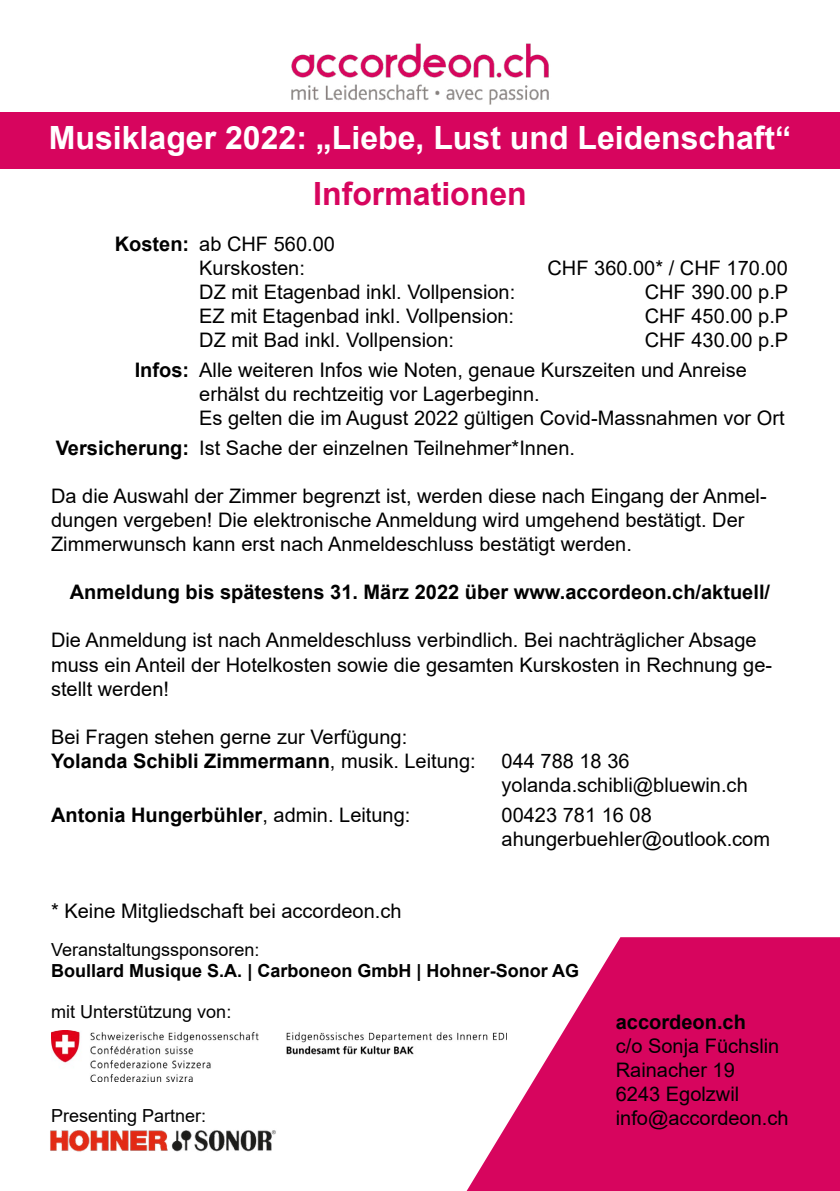
<style>
.page{position:relative;width:840px;height:1191px;background:#fff}
.page>*{position:absolute;margin:0;border:0;box-sizing:border-box;transform-origin:0 0}
.t1{font:700 32px "Arial";color:#fff}
.t2{font:700 32px "Arial";color:#d7055e}
.t3{font:20px/24px "Arial";color:#000}
.t4{font:700 20px "Arial";color:#000}
.t5{font:18px "Arial";color:#000}
.t6{font:700 18px "Arial";color:#000}
.s1{font-weight:700}
.s2{font-weight:400}
</style>
<div class="page">
<img style="left:291px;top:43px;width:258px;height:62px">
<div style="left:0;top:112px;width:839px;height:57px;background:#d7055e"></div>
<svg style="left:466px;top:937px;width:373px;height:254px;fill:#d7055e"></svg>
<img style="left:51px;top:1030px;width:455px;height:51px">
<img style="left:50px;top:1130px;width:226px;height:22px">
<h1 class="t1" style="left:49px;top:116px;width:743px">Musiklager 2022: „Liebe, Lust und Leidenschaft“</h1>
<h1 class="t2" style="left:313px;top:171px;width:215px">Informationen</h1>
<p class="t3" style="left:199px;top:232px;width:137px;text-indent:-84px"><span class="s1">Kosten:</span> ab CHF 560.00<br>Kurskosten:</p>
<p class="t3" style="left:547px;top:256px;width:242px">CHF 360.00* / CHF 170.00</p>
<p class="t3" style="left:199px;top:280px;width:317px">DZ mit Etagenbad inkl. Vollpension:</p>
<p class="t3" style="left:644px;top:280px;width:145px">CHF 390.00 p.P</p>
<p class="t3" style="left:199px;top:304px;width:316px">EZ mit Etagenbad inkl. Vollpension:</p>
<p class="t3" style="left:644px;top:304px;width:145px">CHF 450.00 p.P</p>
<p class="t3" style="left:199px;top:328px;width:256px">DZ mit Bad inkl. Vollpension:</p>
<p class="t3" style="left:135px;top:325px;width:654px;line-height:30px;text-indent:509px">CHF 430.00 p.P<br><span class="s1">Infos:</span> Alle weiteren Infos wie Noten, genaue Kurszeiten und Anreise</p>
<p class="t3" style="left:199px;top:382px;width:586px">erhälst du rechtzeitig vor Lagerbeginn.<br>Es gelten die im August 2022 gültigen Covid-Massnahmen vor Ort</p>
<p class="t3" style="left:56px;top:436px;width:520px"><span class="s1">Versicherung:</span> Ist Sache der einzelnen Teilnehmer*Innen.</p>
<p class="t3" style="left:51px;top:484px;width:716px">Da die Auswahl der Zimmer begrenzt ist, werden diese nach Eingang der Anmel&shy;dungen vergeben! Die elektronische Anmeldung wird umgehend bestätigt. Der<br>Zimmerwunsch kann erst nach Anmeldeschluss bestätigt werden.</p>
<p class="t4" style="left:70px;top:578px;width:701px">Anmeldung bis spätestens 31. März 2022 über www.accordeon.ch/aktuell/</p>
<p class="t3" style="left:51px;top:628px;width:722px">Die Anmeldung ist nach Anmeldeschluss verbindlich. Bei nachträglicher Absage muss ein Anteil der Hotelkosten sowie die gesamten Kurskosten in Rechnung ge&shy;stellt werden!</p>
<p class="t3" style="left:51px;top:724px;width:426px">Bei Fragen stehen gerne zur Verfügung:<br><span class="s1">Yolanda Schibli Zimmermann</span>, musik. Leitung:</p>
<p class="t3" style="left:501px;top:748px;width:247px">044 788 18 36 yolanda.schibli@bluewin.ch</p>
<p class="t4" style="left:51px;top:800px;width:360px">Antonia Hungerbühler<span class="s2">, admin. Leitung:</span></p>
<p class="t3" style="left:501px;top:802px;width:270px">00423 781 16 08 ahungerbuehler@outlook.com</p>
<p class="t3" style="left:51px;top:898px;width:352px">* Keine Mitgliedschaft bei accordeon.ch</p>
<p class="t5" style="left:51px;top:937px;width:210px">Veranstaltungssponsoren:</p>
<p class="t6" style="left:51px;top:958px;width:529px">Boullard Musique S.A. | Carboneon GmbH | Hohner-Sonor AG</p>
<p class="t5" style="left:51px;top:999px;width:182px">mit Unterstützung von:</p>
<p class="t5" style="left:51px;top:1103px;width:157px">Presenting Partner:</p>
<p class="t4" style="left:615px;top:1008px;width:132px">accordeon.ch</p>
<p class="t3" style="left:615px;top:1034px;width:174px">c/o Sonja Füchslin<br>Rainacher 19<br>6243 Egolzwil info@accordeon.ch</p>
</div>
